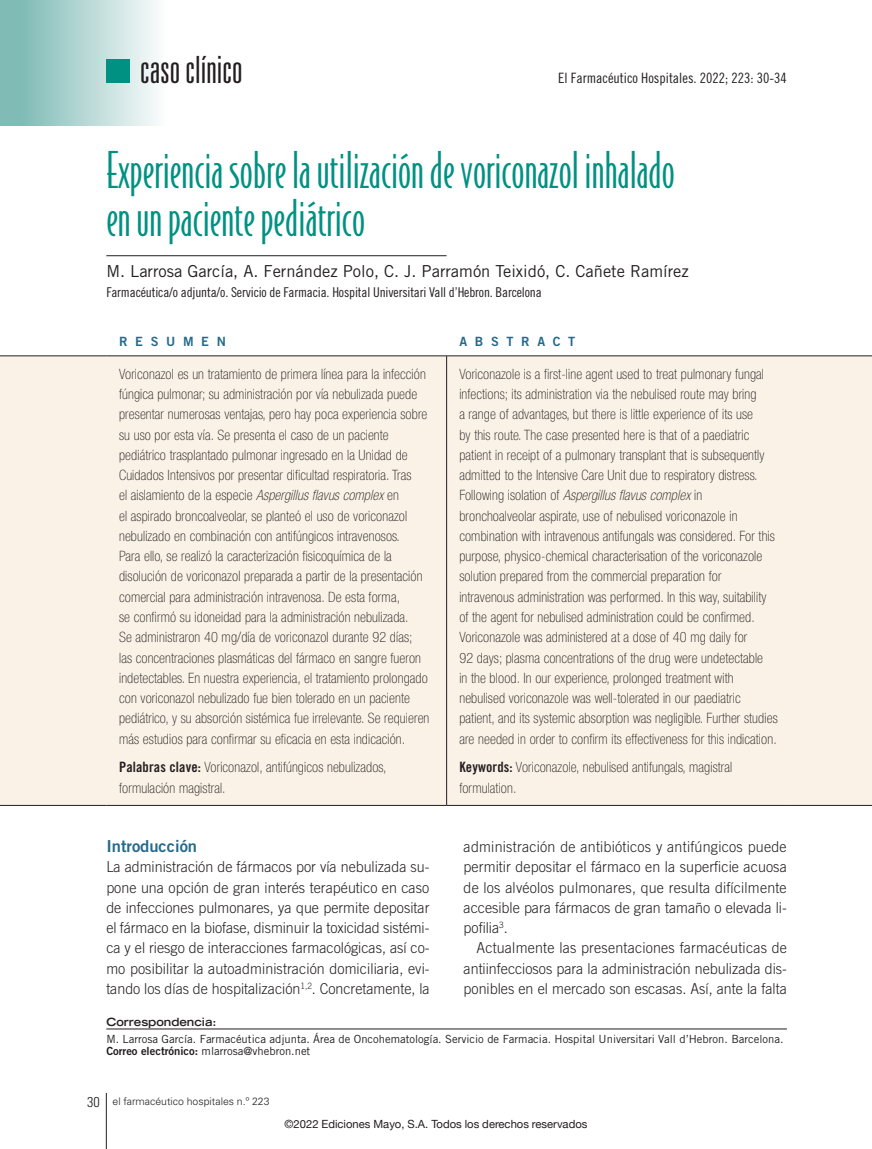
<style>
.page{position:relative;width:872px;height:1149px;background:#fff}
.page>*{position:absolute;margin:0;border:0;box-sizing:border-box;transform-origin:0 0}
.TITOL_cas_clinic{font:48px/48px "Bodega Sans";color:#009182}
.t1{font:300 ultra-condensed 37.5px "Univers LT Std";color:#231f20}
.AUTOR{font:16.5px "Trade Gothic LT Std";color:#231f20}
.LADILLO{font:16.5px "Trade Gothic LT Std Bd 2";color:#256a8c}
.TEXT_GENERAL_sin{font:300 15px/20.2px "Trade Gothic LT Std";color:#231f20;text-align:justify;scale:.95 1}
.TEXT_GENERAL{font:300 15px/20.2px "Trade Gothic LT Std";color:#231f20;text-align:justify;scale:.95 1}
.RESUMEN_text{font:100 condensed 14.25px/20.2px "Helvetica Neue LT Std";letter-spacing:.01em;color:#231f20}
.RESUMEN_paraules_cla{font:100 condensed 14.25px/20.2px "Helvetica Neue LT Std";letter-spacing:.01em;color:#231f20}
.RESUMEN_kaywords{font:100 condensed 14.25px/20.2px "Helvetica Neue LT Std";letter-spacing:.01em;color:#231f20}
.t2{font:14.25px "Trade Gothic LT Std Cn 18";color:#231f20}
.CARREGS{font:13.5px "Trade Gothic LT Std Cn 18";letter-spacing:-.01em;color:#231f20}
.RESUMEN_ladillo{font:12.75px "Trade Gothic LT Std Bd 2";letter-spacing:.6em;color:#256a8c}
.CORRESPONDENCIA_TEXT{font:11.25px "Trade Gothic LT Std";color:#231f20}
.t3{font:11.25px "Helvetica Neue";color:#231f20}
.CORRESPONDENCIA_LADI{font:700 expanded 11.25px "Trade Gothic LT Std";color:#231f20}
.t4{font:300 10.5px "Univers LT Std";color:#231f20}
.s1{font-style:italic}
.s2{font-family:"Trade Gothic LT Std Bd Cn 20";font-weight:400;font-stretch:normal}
.s3{font-family:"Trade Gothic LT Std Bd 2"}
.s4{font-stretch:condensed;font-size:14.25px}
</style>
<div class="page">
<hr style="left:106px;top:1092px;width:1px;height:56px;background:#231f20">
<div style="left:21px;top:0;width:147px;height:125px;background:linear-gradient(to right,#80bbb6,#fefefe)"></div>
<div style="left:106px;top:59px;width:24px;height:24px;background:#009182"></div>
<div style="left:0;top:0;width:21px;height:125px;background:#80bbb6"></div>
<hr style="left:106px;top:1028px;width:681px;height:1px;background:#231f20">
<div style="left:0;top:356px;width:872px;height:448px;background:#faf2e6"></div>
<hr style="left:446px;top:356px;width:1px;height:449px;background:#231f20">
<hr style="left:0;top:804px;width:106px;height:1px;background:#231f20">
<hr style="left:106px;top:804px;width:340px;height:1px;background:#231f20">
<hr style="left:446px;top:804px;width:341px;height:1px;background:#231f20">
<hr style="left:787px;top:804px;width:85px;height:1px;background:#231f20">
<hr style="left:0;top:355px;width:106px;height:1px;background:#231f20">
<hr style="left:106px;top:355px;width:340px;height:1px;background:#231f20">
<hr style="left:446px;top:355px;width:341px;height:1px;background:#231f20">
<hr style="left:787px;top:355px;width:85px;height:1px;background:#231f20">
<hr style="left:106px;top:255px;width:340px;height:1px;background:#231f20">
<h2 class="t1" style="left:140px;top:50px;width:104px">caso clínico</h2>
<p class="t2" style="left:558px;top:69px;width:230px">El Farmacéutico Hospitales. 2022; 223: 30-34</p>
<p class="TITOL_cas_clinic" style="left:106px;top:145px;width:570px">Experiencia sobre la utilización de voriconazol inhalado en un paciente pediátrico</p>
<p class="AUTOR" style="left:106px;top:261px;width:584px">M. Larrosa García, A. Fernández Polo, C. J. Parramón Teixidó, C. Cañete Ramírez</p>
<p class="CARREGS" style="left:106px;top:283px;width:437px">Farmacéutica/o adjunta/o. Servicio de Farmacia. Hospital Universitari Vall d’Hebron. Barcelona</p>
<p class="RESUMEN_ladillo" style="left:119px;top:334px;width:108px">RESUMEN</p>
<p class="RESUMEN_ladillo" style="left:459px;top:334px;width:117px">ABSTRACT</p>
<p class="RESUMEN_text" style="left:119px;top:363px;width:312px">Voriconazol es un tratamiento de primera línea para la infección fúngica pulmonar; su administración por vía nebulizada puede presentar numerosas ventajas, pero hay poca experiencia sobre su uso por esta vía. Se presenta el caso de un paciente pediátrico trasplantado pulmonar ingresado en la Unidad de Cuidados Intensivos por presentar dificultad respiratoria. Tras<br>el aislamiento de la especie <span class="s1">Aspergillus flavus complex</span> en<br>el aspirado broncoalveolar, se planteó el uso de voriconazol nebulizado en combinación con antifúngicos intravenosos.<br>Para ello, se realizó la caracterización fisicoquímica de la disolución de voriconazol preparada a partir de la presentación comercial para administración intravenosa. De esta forma,<br>se confirmó su idoneidad para la administración nebulizada.<br>Se administraron 40 mg/día de voriconazol durante 92 días;<br>las concentraciones plasmáticas del fármaco en sangre fueron indetectables. En nuestra experiencia, el tratamiento prolongado con voriconazol nebulizado fue bien tolerado en un paciente pediátrico, y su absorción sistémica fue irrelevante. Se requieren más estudios para confirmar su eficacia en esta indicación.</p>
<p class="RESUMEN_paraules_cla" style="left:119px;top:756px;width:269px"><span class="s2">Palabras clave:</span> Voriconazol, antifúngicos nebulizados, formulación magistral.</p>
<p class="RESUMEN_text" style="left:459px;top:363px;width:320px">Voriconazole is a first-line agent used to treat pulmonary fungal infections; its administration via the nebulised route may bring<br>a range of advantages, but there is little experience of its use<br>by this route. The case presented here is that of a paediatric patient in receipt of a pulmonary transplant that is subsequently admitted to the Intensive Care Unit due to respiratory distress.<br>Following isolation of <span class="s1">Aspergillus flavus complex</span> in bronchoalveolar aspirate, use of nebulised voriconazole in combination with intravenous antifungals was considered. For this purpose, physico-chemical characterisation of the voriconazole solution prepared from the commercial preparation for intravenous administration was performed. In this way, suitability of the agent for nebulised administration could be confirmed.<br>Voriconazole was administered at a dose of 40 mg daily for<br>92 days; plasma concentrations of the drug were undetectable<br>in the blood. In our experience, prolonged treatment with nebulised voriconazole was well-tolerated in our paediatric patient, and its systemic absorption was negligible. Further studies are needed in order to confirm its effectiveness for this indication.</p>
<p class="RESUMEN_kaywords" style="left:459px;top:756px;width:274px"><span class="s2">Keywords:</span> Voriconazole, nebulised antifungals, magistral formulation.</p>
<p class="LADILLO" style="left:106px;top:835px;width:92px">Introducción</p>
<p class="TEXT_GENERAL_sin" style="left:106px;top:856px;width:342px">La administración de fármacos por vía nebulizada su&shy;pone una opción de gran interés terapéutico en caso de infecciones pulmonares, ya que permite depositar el fármaco en la biofase, disminuir la toxicidad sistémi&shy;ca y el riesgo de interacciones farmacológicas, así co&shy;mo posibilitar la autoadministración domiciliaria, evi&shy;tando los días de hospitalización<sup>1,2</sup>. Concretamente, la</p>
<p class="TEXT_GENERAL_sin" style="left:463px;top:836px;width:342px">administración de antibióticos y antifúngicos puede permitir depositar el fármaco en la superficie acuosa de los alvéolos pulmonares, que resulta difícilmente accesible para fármacos de gran tamaño o elevada li&shy;pofilia<sup>3</sup>.</p>
<p class="TEXT_GENERAL" style="left:463px;top:937px;width:342px;text-indent:13px">Actualmente las presentaciones farmacéuticas de antiinfecciosos para la administración nebulizada dis&shy;ponibles en el mercado son escasas. Así, ante la falta</p>
<p class="CORRESPONDENCIA_LADI" style="left:106px;top:1013px;width:112px">Correspondencia:</p>
<p class="CORRESPONDENCIA_TEXT" style="left:106px;top:1031px;width:678px">M. Larrosa García. Farmacéutica adjunta. Área de Oncohematología. Servicio de Farmacia. Hospital Universitari Vall d’Hebron. Barcelona.</p>
<p class="CORRESPONDENCIA_TEXT" style="left:106px;top:1044px;width:205px"><span class="s3">Correo electrónico:</span> mlarrosa@vhebron.net</p>
<p class="t4" style="left:87px;top:1094px;width:184px"><span class="s4">30</span> el farmacéutico hospitales n.º 223</p>
<p class="t3" style="left:284px;top:1114px;width:304px">©2022 Ediciones Mayo, S.A. Todos los derechos reservados</p>
</div>
